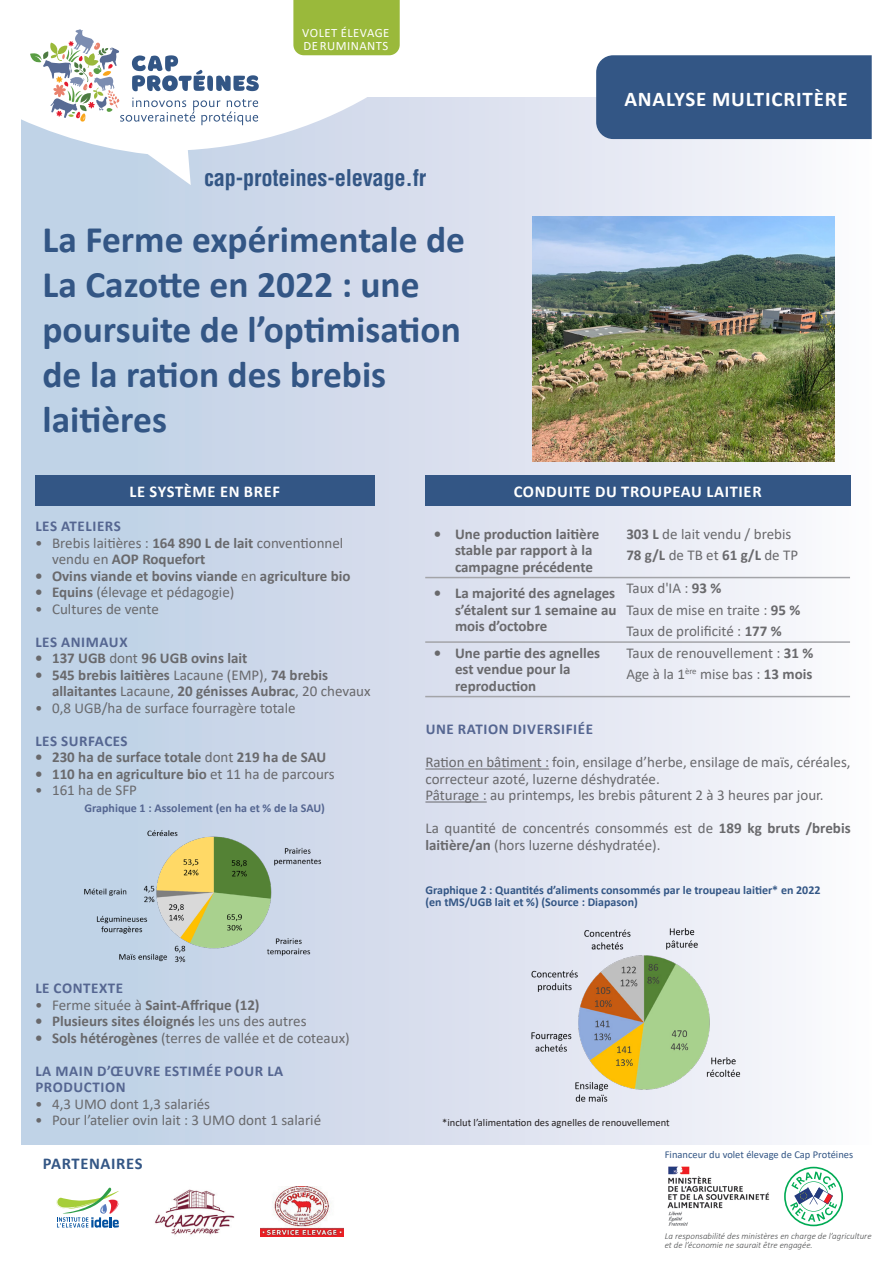
<style>
.page{position:relative;width:893px;height:1263px;background:#fff}
.page>*{position:absolute;margin:0;border:0;box-sizing:border-box;transform-origin:0 0}
.t1{font:700 37.5px/45px "Calibri";color:#335685}
.t2{font:700 condensed 22.5px "Helvetica LT Std";letter-spacing:-.01em;color:#335685}
.t3{font:700 21px "Calibri";letter-spacing:.04em;color:#fff}
.t4{font:700 16.5px "Calibri";letter-spacing:.04em;color:#fff}
.t5{font:700 16.5px "Calibri";letter-spacing:.04em;color:#335685}
.t6{font:15px/16.5px "Calibri";color:#69696c}
.t7{font:700 15px/16.5px "Calibri";color:#69696c}
.t8{font:700 15px/16.5px "Calibri";letter-spacing:.04em;color:#556691}
.t9{font:12.75px "Calibri";letter-spacing:.04em;color:#fff}
.t10{font:700 12px "Calibri";color:#335685}
.t11{font:700 12px "Calibri";color:#556691}
.t12{font:10.5px "Calibri";color:#231f20}
.t13{font:10.5px "Calibri";color:#335685}
.t14{font:italic 300 9px/9px "Calibri";color:#4b4c4d}
.s1{font-weight:700}
.s2{font-weight:400}
</style>
<div class="page">
<div style="left:21px;top:97px;width:851px;height:1047px;background:linear-gradient(to right,#bacce3,#faf7fb)"></div>
<div style="left:596px;top:55px;width:276px;height:84px;background:#335685"></div>
<svg style="left:21px;top:55px;width:483px;height:130px"></svg>
<svg style="left:30px;top:29px;width:229px;height:96px"></svg>
<div style="left:293px;top:0;width:107px;height:55px;background:#9ab93b"></div>
<svg style="left:784px;top:1167px;width:59px;height:59px"></svg>
<img style="left:667px;top:1166px;width:103px;height:60px">
<svg style="left:56px;top:1187px;width:63px;height:41px"></svg>
<img style="left:533px;top:216px;width:301px;height:246px">
<div style="left:35px;top:475px;width:339px;height:30px;background:#335685"></div>
<hr style="left:425px;top:768px;width:124px;height:1px;background:#69696c">
<hr style="left:425px;top:801px;width:62px;height:1px;background:#69696c">
<div style="left:425px;top:475px;width:425px;height:30px;background:#335685"></div>
<hr style="left:425px;top:577px;width:198px;height:1px;background:#a3a4a8">
<hr style="left:623px;top:577px;width:227px;height:1px;background:#a3a4a8">
<hr style="left:425px;top:641px;width:198px;height:2px;background:#a3a4a8">
<hr style="left:623px;top:641px;width:227px;height:2px;background:#a3a4a8">
<hr style="left:425px;top:696px;width:198px;height:1px;background:#a3a4a8">
<hr style="left:623px;top:696px;width:227px;height:1px;background:#a3a4a8">
<img style="left:155px;top:1189px;width:80px;height:46px">
<img style="left:260px;top:1186px;width:84px;height:51px">
<img style="left:76px;top:821px;width:258px;height:151px">
<img style="left:511px;top:923px;width:249px;height:187px">
<p class="t9" style="left:302px;top:24px;width:89px">VOLET ÉLEVAGE</p>
<p class="t9" style="left:303px;top:37px;width:87px">DE RUMINANTS</p>
<p class="t2" style="left:204px;top:164px;width:224px">cap-proteines-elevage.fr</p>
<p class="t1" style="left:43px;top:217px;width:424px">La Ferme expérimentale de<br>La Cazotte en 2022 : une poursuite de l’optimisation de la ration des brebis laitières</p>
<p class="t3" style="left:624px;top:84px;width:225px">ANALYSE MULTICRITÈRE</p>
<p class="t4" style="left:130px;top:479px;width:152px">LE SYSTÈME EN BREF</p>
<p class="t8" style="left:35px;top:518px;width:87px">LES ATELIERS</p>
<p class="t6" style="left:52px;top:534px;width:293px;text-indent:-17px">• Brebis laitières : <span class="s1">164 890 L de lait</span> conventionnel vendu en <span class="s1">AOP Roquefort</span></p>
<p class="t7" style="left:35px;top:567px;width:317px">• Ovins viande et bovins viande <span class="s2">en</span> agriculture bio</p>
<p class="t6" style="left:35px;top:583px;width:201px"><span class="s1">• Equins</span> (élevage et pédagogie)</p>
<p class="t6" style="left:35px;top:600px;width:125px">• Cultures de vente</p>
<p class="t8" style="left:35px;top:633px;width:94px">LES ANIMAUX</p>
<p class="t7" style="left:35px;top:650px;width:214px">• 137 UGB <span class="s2">dont</span> 96 UGB ovins lait</p>
<p class="t7" style="left:52px;top:666px;width:320px;text-indent:-17px">• 545 brebis laitières <span class="s2">Lacaune (EMP),</span> 74 brebis allaitantes <span class="s2">Lacaune,</span> 20 génisses Aubrac<span class="s2">, 20 chevaux</span></p>
<p class="t6" style="left:35px;top:699px;width:262px">• 0,8 UGB/ha de surface fourragère totale</p>
<p class="t8" style="left:35px;top:732px;width:94px">LES SURFACES</p>
<p class="t7" style="left:35px;top:749px;width:293px">• 230 ha de surface totale <span class="s2">dont</span> 219 ha de SAU</p>
<p class="t7" style="left:35px;top:765px;width:301px">• 110 ha en agriculture bio <span class="s2">et 11 ha de parcours</span></p>
<p class="t6" style="left:35px;top:781px;width:103px">• 161 ha de SFP</p>
<p class="t11" style="left:85px;top:799px;width:242px">Graphique 1 : Assolement (en ha et % de la SAU)</p>
<p class="t8" style="left:35px;top:980px;width:89px">LE CONTEXTE</p>
<p class="t7" style="left:35px;top:996px;width:226px"><span class="s2">• Ferme située à</span> Saint-Affrique (12)</p>
<p class="t7" style="left:35px;top:1013px;width:273px">• Plusieurs sites éloignés <span class="s2">les uns des autres</span></p>
<p class="t6" style="left:35px;top:1029px;width:316px"><span class="s1">• Sols hétérogènes</span> (terres de vallée et de coteaux)</p>
<p class="t8" style="left:35px;top:1062px;width:250px">LA MAIN D’ŒUVRE ESTIMÉE POUR LA<br>PRODUCTION</p>
<p class="t6" style="left:35px;top:1095px;width:177px">• 4,3 UMO dont 1,3 salariés</p>
<p class="t6" style="left:35px;top:1111px;width:288px">• Pour l’atelier ovin lait : 3 UMO dont 1 salarié</p>
<p class="t5" style="left:43px;top:1152px;width:101px">PARTENAIRES</p>
<p class="t4" style="left:514px;top:479px;width:249px">CONDUITE DU TROUPEAU LAITIER</p>
<p class="t7" style="left:455px;top:525px;width:146px;text-indent:-21px">• Une production laitière stable par rapport à la campagne précédente</p>
<p class="t6" style="left:626px;top:525px;width:167px"><span class="s1">303 L</span> de lait vendu / brebis</p>
<p class="t7" style="left:626px;top:547px;width:173px">78 g/L <span class="s2">de TB et</span> 61 g/L <span class="s2">de TP</span></p>
<p class="t7" style="left:455px;top:585px;width:163px;text-align:justify;text-indent:-21px">• La majorité des agnelages s’étalent sur 1 semaine au mois d’octobre</p>
<p class="t6" style="left:626px;top:579px;width:97px">Taux d'IA : <span class="s1">93 %</span></p>
<p class="t6" style="left:626px;top:601px;width:175px">Taux de mise en traite : <span class="s1">95 %</span></p>
<p class="t6" style="left:626px;top:622px;width:157px">Taux de prolificité : <span class="s1">177 %</span></p>
<p class="t7" style="left:455px;top:644px;width:147px;text-indent:-21px">• Une partie des agnelles est vendue pour la reproduction</p>
<p class="t6" style="left:626px;top:644px;width:188px">Taux de renouvellement : <span class="s1">31 %</span></p>
<p class="t6" style="left:626px;top:665px;width:188px">Age à la 1<sup>ère</sup> mise bas : <span class="s1">13 mois</span></p>
<p class="t8" style="left:426px;top:721px;width:169px">UNE RATION DIVERSIFIÉE</p>
<p class="t6" style="left:425px;top:754px;width:427px">Ration en bâtiment : foin, ensilage d’herbe, ensilage de maïs, céréales, correcteur azoté, luzerne déshydratée.</p>
<p class="t6" style="left:425px;top:787px;width:400px">Pâturage : au printemps, les brebis pâturent 2 à 3 heures par jour.</p>
<p class="t6" style="left:425px;top:820px;width:427px">La quantité de concentrés consommés est de <span class="s1">189 kg bruts /brebis laitière/an</span> (hors luzerne déshydratée).</p>
<p class="t10" style="left:425px;top:882px;width:397px">Graphique 2 : Quantités d’aliments consommés par le troupeau laitier* en 2022</p>
<p class="t10" style="left:425px;top:894px;width:214px">(en tMS/UGB lait et %) (Source : Diapason)</p>
<p class="t12" style="left:442px;top:1115px;width:229px">*inclut l’alimentation des agnelles de renouvellement</p>
<p class="t13" style="left:665px;top:1147px;width:190px">Financeur du volet élevage de Cap Protéines</p>
<p class="t14" style="left:665px;top:1231px;width:208px">La responsabilité des ministères en charge de l’agriculture et de l’économie ne saurait être engagée.</p>
</div>
